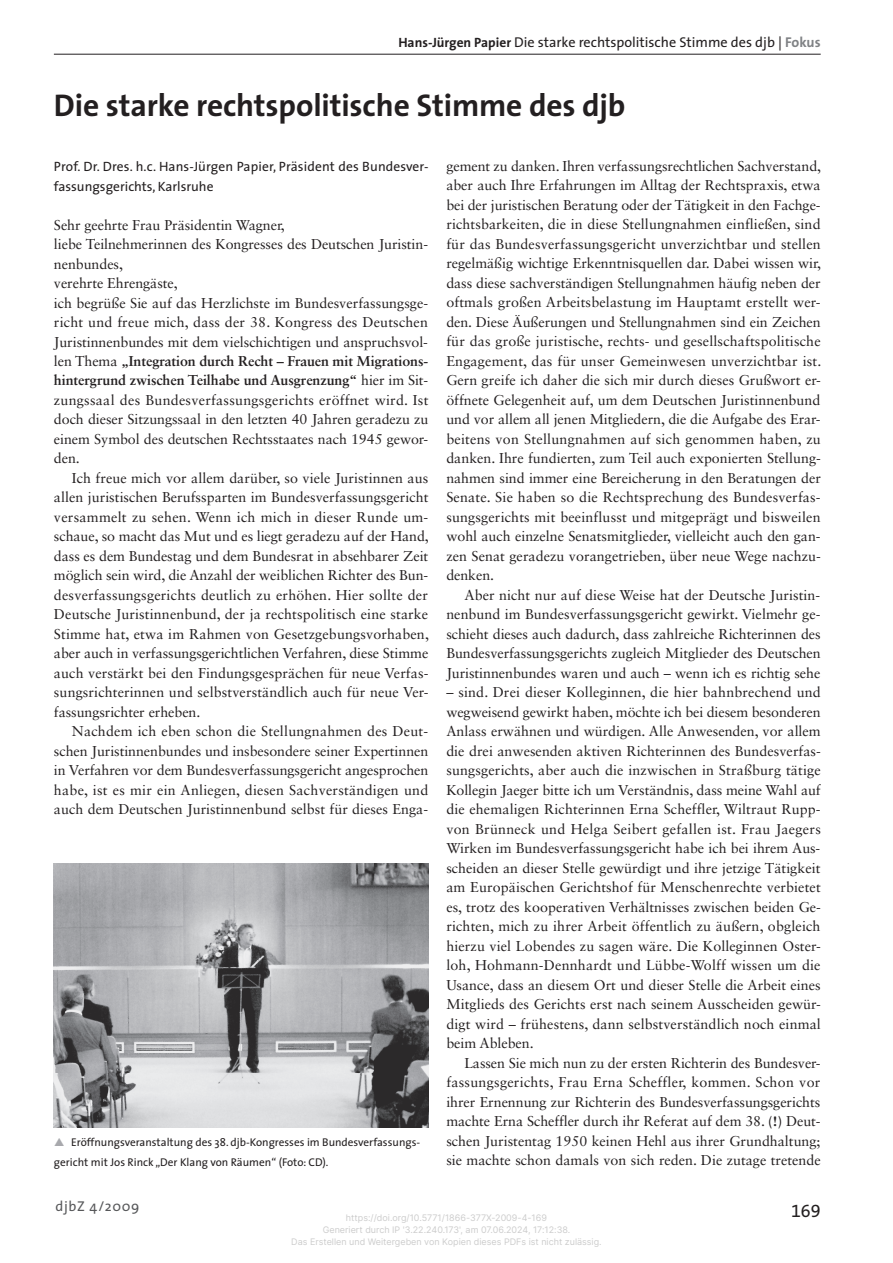
<style>
.page{position:relative;width:893px;height:1263px;background:#fff}
.page>*{position:absolute;margin:0;border:0;box-sizing:border-box;transform-origin:0 0}
.t1{font:700 31.5px "The Sans";letter-spacing:-.005em;color:#231f20}
.t2{font:18px "The Sans Expert";color:#231f20}
.t3{font:14.25px/19.5px "Sabon LT Std";letter-spacing:-.005em;color:#231f20;text-align:justify}
.t4{font:14.25px "The Sans";color:#231f20}
.t5{font:14.25px "The Sans";letter-spacing:.05em;color:#57585a}
.t6{font:13.5px/19.5px "The Sans";color:#231f20}
.t7{font:11.25px/19.5px "The Sans";color:#231f20}
.t8{font:9px/12px "Inter";color:#ccc;text-align:center}
.s1{font-weight:700;font-size:13.5px}
.s2{font-weight:700;color:#808285}
.s3{font-weight:700}
</style>
<div class="page">
<hr style="left:54px;top:54px;width:767px;height:1px;background:#231f20">
<img style="left:54px;top:863px;width:375px;height:264px">
<p class="t4" style="left:398px;top:30px;width:424px"><span class="s1">Hans-Jürgen Papier</span> Die starke rechtspolitische Stimme des djb | <span class="s2">Fokus</span></p>
<h1 class="t1" style="left:54px;top:79px;width:573px">Die starke rechtspolitische Stimme des djb</h1>
<p class="t6" style="left:54px;top:156px;width:376px">Prof. Dr. Dres. h.c. Hans-Jürgen Papier, Präsident des Bundesver&shy;fassungsgerichts, Karlsruhe</p>
<p class="t3" style="left:54px;top:215px;width:376px;text-align:left">Sehr geehrte Frau Präsidentin Wagner,<br>liebe Teilnehmerinnen des Kongresses des Deutschen Juristin&shy;nenbundes,<br>verehrte Ehrengäste,<br>ich begrüße Sie auf das Herzlichste im Bundesverfassungsge&shy;richt und freue mich, dass der 38. Kongress des Deutschen Juristinnenbundes mit dem vielschichtigen und anspruchsvol&shy;len Thema <span class="s3">„Integration durch Recht – Frauen mit Migrations&shy;hintergrund zwischen Teilhabe und Ausgrenzung“</span> hier im Sit&shy;zungssaal des Bundesverfassungsgerichts eröffnet wird. Ist doch dieser Sitzungssaal in den letzten 40 Jahren geradezu zu einem Symbol des deutschen Rechtsstaates nach 1945 gewor&shy;den.</p>
<p class="t3" style="left:54px;top:468px;width:376px;text-indent:18px">Ich freue mich vor allem darüber, so viele Juristinnen aus allen juristischen Berufssparten im Bundesverfassungsgericht versammelt zu sehen. Wenn ich mich in dieser Runde um&shy;schaue, so macht das Mut und es liegt geradezu auf der Hand, dass es dem Bundestag und dem Bundesrat in absehbarer Zeit möglich sein wird, die Anzahl der weiblichen Richter des Bun&shy;desverfassungsgerichts deutlich zu erhöhen. Hier sollte der Deutsche Juristinnenbund, der ja rechtspolitisch eine starke Stimme hat, etwa im Rahmen von Gesetzgebungsvorhaben, aber auch in verfassungsgerichtlichen Verfahren, diese Stimme auch verstärkt bei den Findungsgesprächen für neue Verfas&shy;sungsrichterinnen und selbstverständlich auch für neue Ver&shy;fassungsrichter erheben.</p>
<p class="t3" style="left:54px;top:721px;width:376px;text-indent:18px">Nachdem ich eben schon die Stellungnahmen des Deut&shy;schen Juristinnenbundes und insbesondere seiner Expertinnen in Verfahren vor dem Bundesverfassungsgericht angesprochen habe, ist es mir ein Anliegen, diesen Sachverständigen und auch dem Deutschen Juristinnenbund selbst für dieses Enga-</p>
<p class="t7" style="left:54px;top:1132px;width:368px;text-indent:17px">Eröffnungsveranstaltung des 38. djb-Kongresses im Bundesverfassungs&shy;gericht mit Jos Rinck „Der Klang von Räumen“ (Foto: CD).</p>
<p class="t3" style="left:446px;top:156px;width:377px">gement zu danken. Ihren verfassungsrechtlichen Sachverstand, aber auch Ihre Erfahrungen im Alltag der Rechtspraxis, etwa bei der juristischen Beratung oder der Tätigkeit in den Fachge&shy;richtsbarkeiten, die in diese Stellungnahmen einfließen, sind für das Bundesverfassungsgericht unverzichtbar und stellen regelmäßig wichtige Erkenntnisquellen dar. Dabei wissen wir, dass diese sachverständigen Stellungnahmen häufig neben der oftmals großen Arbeitsbelastung im Hauptamt erstellt wer&shy;den. Diese Äußerungen und Stellungnahmen sind ein Zeichen für das große juristische, rechts- und gesellschaftspolitische Engagement, das für unser Gemeinwesen unverzichtbar ist.<br>Gern greife ich daher die sich mir durch dieses Grußwort er&shy;öffnete Gelegenheit auf, um dem Deutschen Juristinnenbund und vor allem all jenen Mitgliedern, die die Aufgabe des Erar&shy;beitens von Stellungnahmen auf sich genommen haben, zu danken. Ihre fundierten, zum Teil auch exponierten Stellung&shy;nahmen sind immer eine Bereicherung in den Beratungen der Senate. Sie haben so die Rechtsprechung des Bundesverfas&shy;sungsgerichts mit beeinflusst und mitgeprägt und bisweilen wohl auch einzelne Senatsmitglieder, vielleicht auch den gan&shy;zen Senat geradezu vorangetrieben, über neue Wege nachzu&shy;denken.</p>
<p class="t3" style="left:446px;top:585px;width:376px;text-indent:18px">Aber nicht nur auf diese Weise hat der Deutsche Juristin&shy;nenbund im Bundesverfassungsgericht gewirkt. Vielmehr ge&shy;schieht dieses auch dadurch, dass zahlreiche Richterinnen des Bundesverfassungsgerichts zugleich Mitglieder des Deutschen Juristinnenbundes waren und auch – wenn ich es richtig sehe</p>
<p class="t3" style="left:446px;top:682px;width:376px">– sind. Drei dieser Kolleginnen, die hier bahnbrechend und wegweisend gewirkt haben, möchte ich bei diesem besonderen Anlass erwähnen und würdigen. Alle Anwesenden, vor allem die drei anwesenden aktiven Richterinnen des Bundesverfas&shy;sungsgerichts, aber auch die inzwischen in Straßburg tätige Kollegin Jaeger bitte ich um Verständnis, dass meine Wahl auf die ehemaligen Richterinnen Erna Scheffler, Wiltraut Rupp&shy;von Brünneck und Helga Seibert gefallen ist. Frau Jaegers Wirken im Bundesverfassungsgericht habe ich bei ihrem Aus&shy;scheiden an dieser Stelle gewürdigt und ihre jetzige Tätigkeit am Europäischen Gerichtshof für Menschenrechte verbietet es, trotz des kooperativen Verhältnisses zwischen beiden Ge&shy;richten, mich zu ihrer Arbeit öffentlich zu äußern, obgleich hierzu viel Lobendes zu sagen wäre. Die Kolleginnen Oster&shy;loh, Hohmann-Dennhardt und Lübbe-Wolff wissen um die Usance, dass an diesem Ort und dieser Stelle die Arbeit eines Mitglieds des Gerichts erst nach seinem Ausscheiden gewür&shy;digt wird – frühestens, dann selbstverständlich noch einmal beim Ableben.</p>
<p class="t3" style="left:446px;top:1053px;width:376px;text-indent:18px">Lassen Sie mich nun zu der ersten Richterin des Bundesver&shy;fassungsgerichts, Frau Erna Scheffler, kommen. Schon vor ihrer Ernennung zur Richterin des Bundesverfassungsgerichts machte Erna Scheffler durch ihr Referat auf dem 38. <span class="s3">(!)</span> Deut&shy;schen Juristentag 1950 keinen Hehl aus ihrer Grundhaltung; sie machte schon damals von sich reden. Die zutage tretende</p>
<p class="t5" style="left:55px;top:1194px;width:86px">djbZ 4/2009</p>
<p class="t8" style="left:291px;top:1212px;width:312px">https://doi.org/10.5771/1866-377X-2009-4-169<br>Generiert durch IP '3.22.240.173', am 07.06.2024, 17:12:38.<br>Das Erstellen und Weitergeben von Kopien dieses PDFs ist nicht zulässig.</p>
<p class="t2" style="left:791px;top:1195px;width:31px">169</p>
</div>
